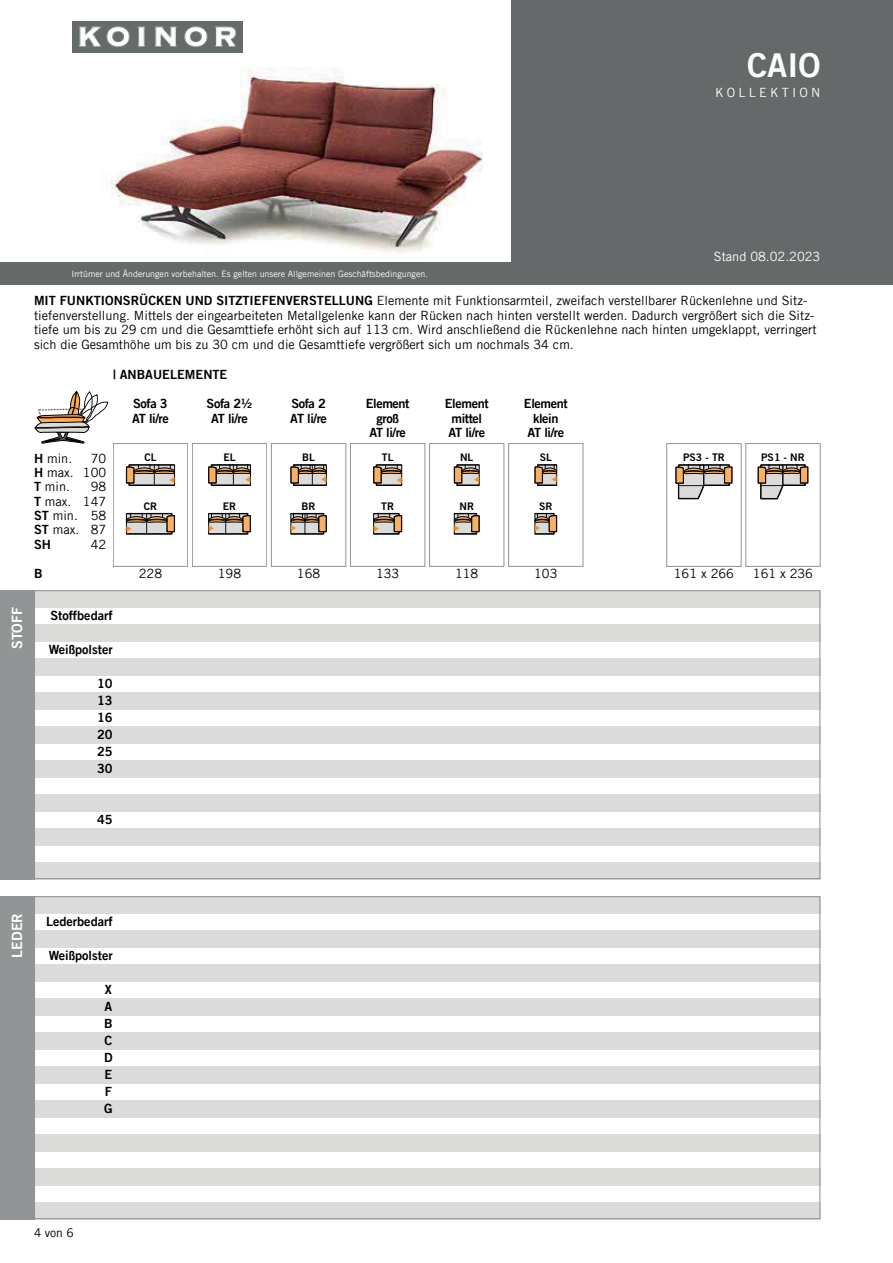
<style>
.page{position:relative;width:893px;height:1263px;background:#fff}
.page>*{position:absolute;margin:0;border:0;box-sizing:border-box;transform-origin:0 0}
.t1{font:33px "Trade Gothic LT Bold Two";color:#fff}
.t2{font:14.25px "Trade Gothic LT Bold Two";color:#fff}
.t3{font:12.75px/14.4px "Trade Gothic LT";color:#000001;text-align:justify}
.t4{font:12.75px/17px "Trade Gothic LT Bold Two";letter-spacing:-.03em;color:#000001;text-align:center}
.t5{font:12.75px "Trade Gothic LT Bold Two";color:#000001}
.t6{font:12.75px "Trade Gothic LT";color:#fff}
.t7{font:12.75px "Trade Gothic LT";letter-spacing:.25em;color:#fff}
.t8{font:12px "Trade Gothic LT";color:#000001}
.t9{font:10.5px "Trade Gothic LT Bold Two";color:#000001}
.t10{font:8.85px "Trade Gothic LT";color:#fff}
.s1{font-family:"Trade Gothic LT Bold Two"}
</style>
<div class="page">
<div style="left:0;top:0;width:893px;height:285px;background:#656969"></div>
<svg style="left:33px;top:590px;width:788px;height:630px"></svg>
<div style="left:0;top:590px;width:34px;height:289px;background:#929595"></div>
<div style="left:0;top:896px;width:34px;height:323px;background:#929595"></div>
<svg style="left:34px;top:391px;width:74px;height:52px"></svg>
<img style="left:0;top:0;width:510px;height:262px">
<img style="left:72px;top:21px;width:170px;height:31px">
<div style="left:745px;top:443px;width:75px;height:124px;border:1px solid #929595"></div>
<svg style="left:758px;top:464px;width:50px;height:35px"></svg>
<div style="left:666px;top:443px;width:75px;height:124px;border:1px solid #929595"></div>
<svg style="left:675px;top:464px;width:57px;height:35px"></svg>
<div style="left:508px;top:443px;width:75px;height:124px;border:1px solid #929595"></div>
<svg style="left:534px;top:513px;width:23px;height:21px"></svg>
<svg style="left:534px;top:465px;width:23px;height:21px"></svg>
<div style="left:429px;top:443px;width:75px;height:124px;border:1px solid #929595"></div>
<svg style="left:454px;top:513px;width:26px;height:21px"></svg>
<svg style="left:454px;top:465px;width:26px;height:21px"></svg>
<div style="left:350px;top:443px;width:75px;height:124px;border:1px solid #929595"></div>
<svg style="left:373px;top:513px;width:29px;height:21px"></svg>
<svg style="left:373px;top:465px;width:29px;height:21px"></svg>
<div style="left:271px;top:443px;width:75px;height:124px;border:1px solid #929595"></div>
<svg style="left:291px;top:513px;width:36px;height:22px"></svg>
<svg style="left:290px;top:465px;width:37px;height:21px"></svg>
<div style="left:192px;top:443px;width:75px;height:124px;border:1px solid #929595"></div>
<svg style="left:208px;top:513px;width:43px;height:22px"></svg>
<svg style="left:208px;top:465px;width:43px;height:21px"></svg>
<div style="left:113px;top:443px;width:75px;height:124px;border:1px solid #929595"></div>
<svg style="left:126px;top:513px;width:49px;height:22px"></svg>
<svg style="left:126px;top:465px;width:49px;height:21px"></svg>
<h1 class="t1" style="left:747px;top:45px;width:75px">CAIO</h1>
<p class="t7" style="left:715px;top:84px;width:107px">KOLLEKTION</p>
<p class="t2" style="left:8px;top:649px;width:43px;rotate:-90deg">STOFF</p>
<p class="t10" style="left:71px;top:268px;width:358px">Irrtümer und Änderungen vorbehalten. Es gelten unsere Allgemeinen Geschäftsbedingungen.</p>
<p class="t6" style="left:714px;top:249px;width:108px">Stand 08.02.2023</p>
<p class="t3" style="left:34px;top:293px;width:784px;text-align:left"><span class="s1">MIT FUNKTIONSRÜCKEN UND SITZTIEFENVERSTELLUNG</span> Elemente mit Funktionsarmteil, zweifach verstellbarer Rückenlehne und Sitz&shy;tiefenverstellung. Mittels der eingearbeiteten Metallgelenke kann der Rücken nach hinten verstellt werden. Dadurch vergrößert sich die Sitz&shy;tiefe um bis zu 29 cm und die Gesamttiefe erhöht sich auf 113 cm. Wird anschließend die Rückenlehne nach hinten umgeklappt, verringert sich die Gesamthöhe um bis zu 30 cm und die Gesamttiefe vergrößert sich um nochmals 34 cm.</p>
<p class="t3" style="left:34px;top:451px;width:74px;text-indent:57px">70<br><span class="s1">H</span> max. 100<br><span class="s1">T</span> min.</p>
<p class="t3" style="left:34px;top:451px;width:40px"><span class="s1">H</span> min.</p>
<p class="t3" style="left:34px;top:479px;width:74px;text-indent:57px">98<br><span class="s1">T</span> max. 147<br><span class="s1">ST</span> min. 58<br><span class="s1">ST</span> max. 87</p>
<p class="t4" style="left:34px;top:536px;width:18px">SH</p>
<p class="t3" style="left:91px;top:537px;width:17px">42</p>
<p class="t4" style="left:34px;top:564px;width:10px">B</p>
<p class="t5" style="left:113px;top:366px;width:116px">| ANBAUELEMENTE</p>
<p class="t4" style="left:132px;top:396px;width:38px;line-height:14.7px;text-align:left">Sofa 3<br>AT li/re</p>
<p class="t4" style="left:207px;top:396px;width:47px;line-height:14.7px">Sofa 2½<br>AT li/re</p>
<p class="t4" style="left:290px;top:396px;width:38px;line-height:14.7px;text-align:left">Sofa 2<br>AT li/re</p>
<p class="t4" style="left:366px;top:396px;width:45px;line-height:14.7px">Element groß<br>AT li/re</p>
<p class="t4" style="left:445px;top:396px;width:45px;line-height:14.7px;text-align:left">Element mittel<br>AT li/re</p>
<p class="t4" style="left:524px;top:396px;width:45px;line-height:14.7px">Element klein<br>AT li/re</p>
<p class="t9" style="left:144px;top:451px;width:14px">CL</p>
<p class="t9" style="left:223px;top:451px;width:14px">EL</p>
<p class="t9" style="left:302px;top:451px;width:14px">BL</p>
<p class="t9" style="left:382px;top:451px;width:13px">TL</p>
<p class="t9" style="left:460px;top:451px;width:15px">NL</p>
<p class="t9" style="left:540px;top:451px;width:14px">SL</p>
<p class="t9" style="left:683px;top:451px;width:43px">PS3 - TR</p>
<p class="t9" style="left:761px;top:451px;width:45px">PS1 - NR</p>
<p class="t9" style="left:144px;top:500px;width:15px">CR</p>
<p class="t9" style="left:223px;top:500px;width:15px">ER</p>
<p class="t9" style="left:302px;top:500px;width:15px">BR</p>
<p class="t9" style="left:381px;top:500px;width:14px">TR</p>
<p class="t9" style="left:459px;top:500px;width:16px">NR</p>
<p class="t9" style="left:539px;top:500px;width:15px">SR</p>
<p class="t3" style="left:139px;top:566px;width:25px">228</p>
<p class="t3" style="left:218px;top:566px;width:25px">198</p>
<p class="t3" style="left:297px;top:566px;width:25px">168</p>
<p class="t3" style="left:376px;top:566px;width:25px">133</p>
<p class="t3" style="left:455px;top:566px;width:25px">118</p>
<p class="t3" style="left:534px;top:566px;width:25px">103</p>
<p class="t3" style="left:674px;top:566px;width:62px">161 x 266</p>
<p class="t3" style="left:753px;top:566px;width:62px">161 x 236</p>
<p class="t5" style="left:50px;top:608px;width:64px">Stoffbedarf</p>
<p class="t5" style="left:49px;top:642px;width:65px">Weißpolster</p>
<p class="t4" style="left:97px;top:675px;width:17px;text-align:justify">10<br>13<br>16<br>20<br>25<br>30</p>
<p class="t4" style="left:97px;top:811px;width:17px">45</p>
<p class="t2" style="left:8px;top:958px;width:46px;rotate:-90deg">LEDER</p>
<p class="t5" style="left:46px;top:913px;width:68px">Lederbedarf</p>
<p class="t5" style="left:49px;top:947px;width:65px">Weißpolster</p>
<p class="t4" style="left:104px;top:981px;width:10px;text-align:justify">X A B C D E F G</p>
<p class="t8" style="left:34px;top:1226px;width:41px">4 von 6</p>
</div>
